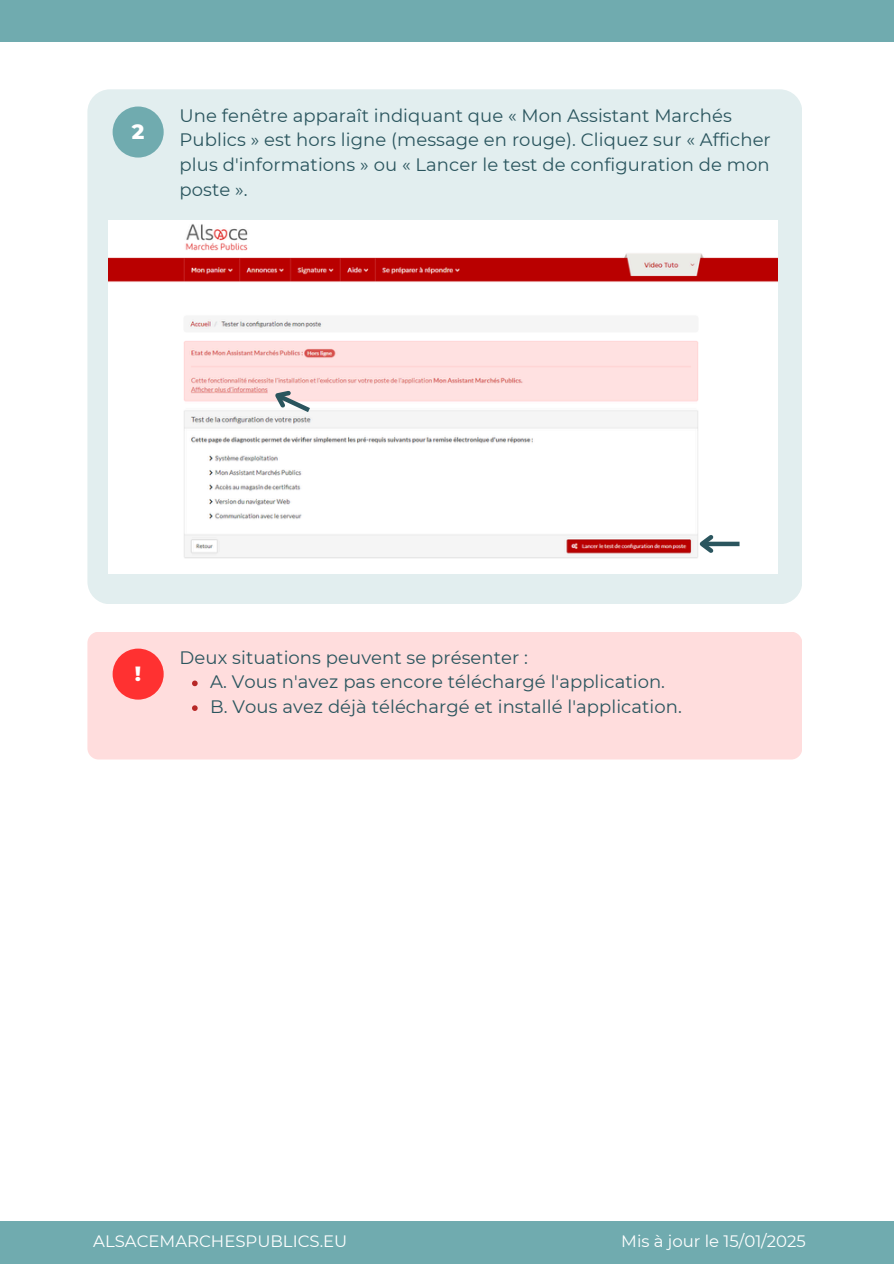
<style>
.page{position:relative;width:894px;height:1264px;background:#fff}
.page>*{position:absolute;margin:0;border:0;box-sizing:border-box;transform-origin:0 0}
.t1{font:800 21px "Montserrat";color:#fff}
.t2{font:18px/24.8px "Montserrat";letter-spacing:.005em;color:#2a555e}
.t3{font:16.5px "Montserrat";color:#fff}
</style>
<div class="page">
<div style="left:87px;top:89px;width:714px;height:515px;background:#e2eeef;border-radius:22px"></div>
<img style="left:109px;top:220px;width:668px;height:353px">
<div style="left:113px;top:106px;width:51px;height:51px;background:#70abaf;border-radius:50%"></div>
<div style="left:87px;top:631px;width:714px;height:128px;background:#fdd;border-radius:11px"></div>
<div style="left:113px;top:648px;width:51px;height:51px;background:#ff3131;border-radius:50%"></div>
<svg style="left:265px;top:380px;width:50px;height:36px;background:#ded1d2"></svg>
<div style="left:701px;top:541px;width:38px;height:5px;background:#2a555e"></div>
<svg style="left:694px;top:531px;width:23px;height:26px"></svg>
<svg style="left:192px;top:680px;width:5px;height:6px"></svg>
<svg style="left:192px;top:705px;width:5px;height:6px"></svg>
<div style="left:0;top:0;width:893px;height:42px;background:#70abaf"></div>
<div style="left:0;top:1221px;width:893px;height:42px;background:#70abaf"></div>
<p class="t1" style="left:132px;top:119px;width:14px">2</p>
<h1 class="t2" style="left:179px;top:103px;width:592px">Une fenêtre apparaît indiquant que « Mon Assistant Marchés Publics » est hors ligne (message en rouge). Cliquez sur « Afficher plus d'informations » ou « Lancer le test de configuration de mon poste ».</h1>
<p class="t1" style="left:135px;top:661px;width:8px">!</p>
<h1 class="t2" style="left:179px;top:645px;width:350px">Deux situations peuvent se présenter :</h1>
<p class="t2" style="left:210px;top:669px;width:456px">A. Vous n'avez pas encore téléchargé l'application.</p>
<p class="t2" style="left:210px;top:694px;width:473px">B. Vous avez déjà téléchargé et installé l'application.</p>
<p class="t3" style="left:93px;top:1231px;width:255px">ALSACEMARCHESPUBLICS.EU</p>
<p class="t3" style="left:621px;top:1231px;width:186px">Mis à jour le 15/01/2025</p>
</div>
